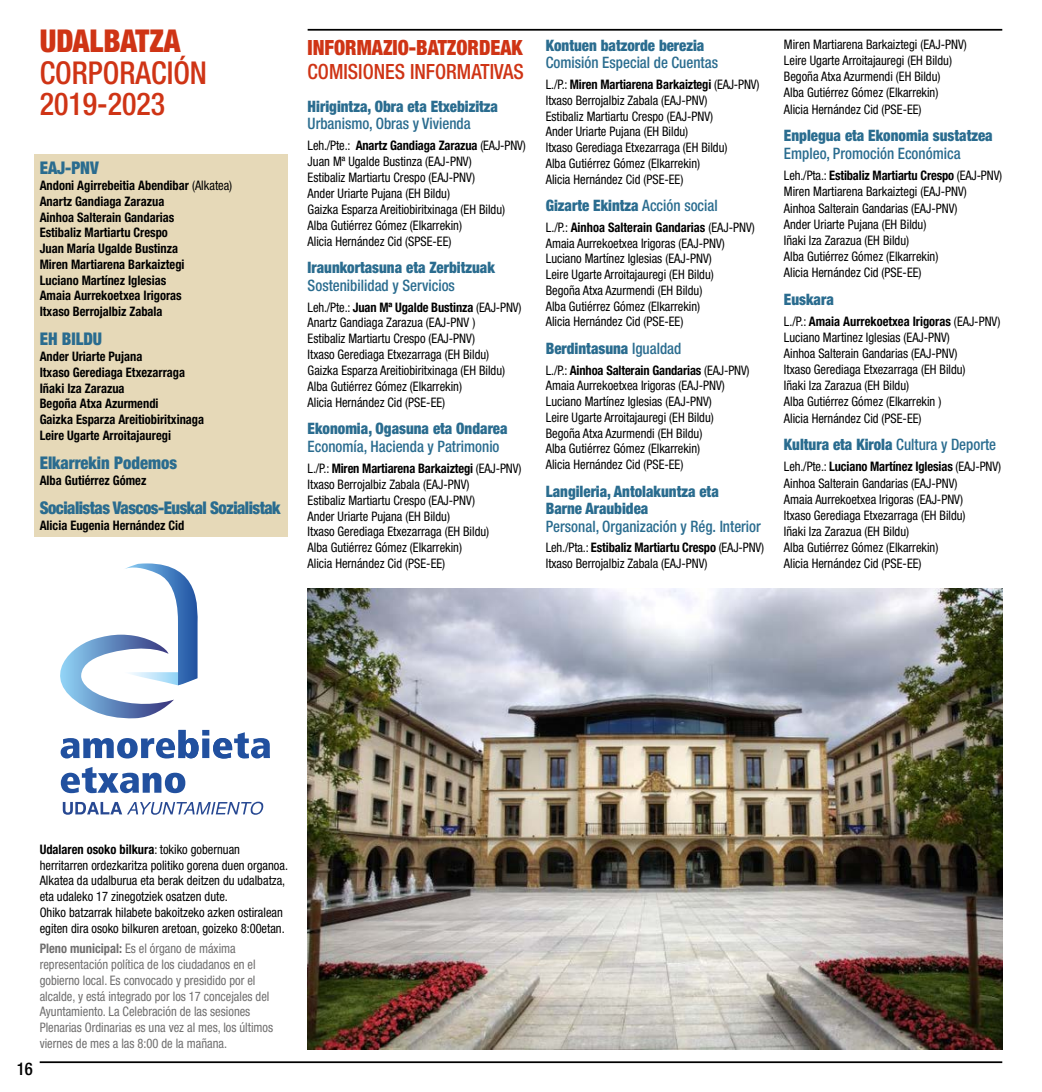
<style>
.page{position:relative;width:1042px;height:1092px;background:#fff}
.page>*{position:absolute;margin:0;border:0;box-sizing:border-box;transform-origin:0 0}
.t1{font:500 condensed 31.5px/31.5px "Helvetica Neue LT Std";color:#cf3415;scale:.95 1}
.t2{font:900 condensed 31.5px "Helvetica Neue LT Std";color:#cf3415;scale:.95 1}
.t3{font:500 condensed 21px "Helvetica Neue LT Std";color:#cf3415;scale:.95 1}
.t4{font:900 condensed 21px "Helvetica Neue LT Std";color:#cf3415;scale:.95 1}
.t5{font:900 condensed 17.5px "Helvetica Neue LT Std";letter-spacing:-.03em;color:#2a6c8f;scale:.95 1}
.t6{font:900 condensed 17.5px "Helvetica Neue LT Std";color:#2a6c8f;scale:.95 1}
.t7{font:500 condensed 17.5px "Helvetica Neue LT Std";color:#000;scale:.95 1}
.t8{font:900 condensed 15.75px/17.5px "Helvetica Neue LT Std";color:#2a6c8f;scale:.95 1}
.t9{font:500 condensed 15.75px "Helvetica Neue LT Std";color:#2a6c8f;scale:.95 1}
.t10{font:condensed 13.12px/15.8px "Helvetica Neue LT Std";color:#000;scale:.95 1}
.t11{font:700 condensed 13.12px/15.8px "Helvetica Neue LT Std";color:#000;scale:.95 1}
.t12{font:condensed 13.12px/15.8px "Helvetica Neue LT Std";color:#706f6f;scale:.95 1}
.s1{font-weight:400}
.s2{font-weight:700}
.s3{font-weight:500}
</style>
<div class="page">
<div style="left:35px;top:154px;width:253px;height:382px;background:#e6d9b8"></div>
<img style="left:308px;top:588px;width:694px;height:461px">
<hr style="left:40px;top:1061px;width:962px;height:1px;background:#000">
<hr style="left:308px;top:29px;width:694px;height:2px;background:#000">
<svg style="left:60px;top:563px;width:138px;height:155px"></svg>
<svg style="left:61px;top:729px;width:209px;height:29px"></svg>
<svg style="left:61px;top:767px;width:124px;height:26px"></svg>
<svg style="left:63px;top:801px;width:200px;height:13px"></svg>
<h1 class="t2" style="left:40px;top:22px;width:150px">UDALBATZA</h1>
<h1 class="t1" style="left:40px;top:56px;width:178px">CORPORACIÓN<br>2019-2023</h1>
<h3 class="t5" style="left:40px;top:157px;width:64px">EAJ-PNV</h3>
<p class="t11" style="left:40px;top:177px;width:204px">Andoni Agirrebeitia Abendibar <span class="s1">(Alkatea)<br></span>Anartz Gandiaga Zarazua<br>Ainhoa Salterain Gandarias<br>Estibaliz Martiartu Crespo<br>Juan María Ugalde Bustinza<br>Miren Martiarena Barkaiztegi<br>Luciano Martínez Iglesias<br>Amaia Aurrekoetxea Irigoras<br>Itxaso Berrojalbiz Zabala</p>
<h3 class="t5" style="left:40px;top:328px;width:67px">EH BILDU</h3>
<p class="t11" style="left:40px;top:348px;width:175px">Ander Uriarte Pujana<br>Itxaso Gerediaga Etxezarraga<br>Iñaki Iza Zarazua<br>Begoña Atxa Azurmendi<br>Gaizka Esparza Areitiobiritxinaga<br>Leire Ugarte Arroitajauregi</p>
<h3 class="t6" style="left:40px;top:452px;width:146px">Elkarrekin Podemos</h3>
<p class="t11" style="left:40px;top:472px;width:114px">Alba Gutiérrez Gómez</p>
<h3 class="t5" style="left:40px;top:497px;width:255px">Socialistas Vascos-Euskal Sozialistak</h3>
<p class="t11" style="left:40px;top:517px;width:154px">Alicia Eugenia Hernández Cid</p>
<h2 class="t4" style="left:308px;top:34px;width:228px">INFORMAZIO-BATZORDEAK</h2>
<h2 class="t3" style="left:308px;top:59px;width:229px">COMISIONES INFORMATIVAS</h2>
<p class="t8" style="left:308px;top:97px;width:202px">Hirigintza, Obra eta Etxebizitza</p>
<p class="t9" style="left:308px;top:114px;width:173px">Urbanismo, Obras y Vivienda</p>
<p class="t10" style="left:308px;top:138px;width:231px">Leh./Pte.: <span class="s2">Anartz Gandiaga Zarazua</span> (EAJ-PNV)<br>Juan Mª Ugalde Bustinza (EAJ-PNV)<br>Estibaliz Martiartu Crespo (EAJ-PNV)<br>Ander Uriarte Pujana (EH Bildu)<br>Gaizka Esparza Areitiobiritxinaga (EH Bildu)<br>Alba Gutiérrez Gómez (Elkarrekin)<br>Alicia Hernández Cid (SPSE-EE)</p>
<p class="t8" style="left:308px;top:258px;width:199px">Iraunkortasuna eta Zerbitzuak</p>
<p class="t9" style="left:308px;top:276px;width:157px">Sostenibilidad y Servicios</p>
<p class="t10" style="left:308px;top:299px;width:227px">Leh./Pte.: <span class="s2">Juan Mª Ugalde Bustinza</span> (EAJ-PNV)<br>Anartz Gandiaga Zarazua (EAJ-PNV )<br>Estibaliz Martiartu Crespo (EAJ-PNV)<br>Itxaso Gerediaga Etxezarraga (EH Bildu)<br>Gaizka Esparza Areitiobiritxinaga (EH Bildu)<br>Alba Gutiérrez Gómez (Elkarrekin)<br>Alicia Hernández Cid (PSE-EE)</p>
<p class="t8" style="left:308px;top:420px;width:212px">Ekonomia, Ogasuna eta Ondarea</p>
<p class="t9" style="left:308px;top:437px;width:204px">Economía, Hacienda y Patrimonio</p>
<p class="t10" style="left:308px;top:460px;width:226px">L./P.: <span class="s2">Miren Martiarena Barkaiztegi</span> (EAJ-PNV)<br>Itxaso Berrojalbiz Zabala (EAJ-PNV)<br>Estibaliz Martiartu Crespo (EAJ-PNV)<br>Ander Uriarte Pujana (EH Bildu)<br>Itxaso Gerediaga Etxezarraga (EH Bildu)<br>Alba Gutiérrez Gómez (Elkarrekin)<br>Alicia Hernández Cid (PSE-EE)</p>
<p class="t8" style="left:546px;top:36px;width:168px">Kontuen batzorde berezia</p>
<p class="t9" style="left:546px;top:53px;width:183px">Comisión Especial de Cuentas</p>
<p class="t10" style="left:546px;top:77px;width:226px">L./P.: <span class="s2">Miren Martiarena Barkaiztegi</span> (EAJ-PNV)<br>Itxaso Berrojalbiz Zabala (EAJ-PNV)<br>Estibaliz Martiartu Crespo (EAJ-PNV)<br>Ander Uriarte Pujana (EH Bildu)<br>Itxaso Gerediaga Etxezarraga (EH Bildu)<br>Alba Gutiérrez Gómez (Elkarrekin)<br>Alicia Hernández Cid (PSE-EE)</p>
<p class="t8" style="left:546px;top:196px;width:183px">Gizarte Ekintza <span class="s3">Acción social</span></p>
<p class="t10" style="left:546px;top:219px;width:222px">L./P.: <span class="s2">Ainhoa Salterain Gandarias</span> (EAJ-PNV)<br>Amaia Aurrekoetxea Irigoras (EAJ-PNV)<br>Luciano Martínez Iglesias (EAJ-PNV)<br>Leire Ugarte Arroitajauregi (EH Bildu)<br>Begoña Atxa Azurmendi (EH Bildu)<br>Alba Gutiérrez Gómez (Elkarrekin)<br>Alicia Hernández Cid (PSE-EE)</p>
<p class="t8" style="left:546px;top:339px;width:144px">Berdintasuna <span class="s3">Igualdad</span></p>
<p class="t10" style="left:546px;top:362px;width:216px">L./P.: <span class="s2">Ainhoa Salterain Gandarias</span> (EAJ-PNV)<br>Amaia Aurrekoetxea Irigoras (EAJ-PNV)<br>Luciano Martínez Iglesias (EAJ-PNV)<br>Leire Ugarte Arroitajauregi (EH Bildu)<br>Begoña Atxa Azurmendi (EH Bildu)<br>Alba Gutiérrez Gómez (Elkarrekin)<br>Alicia Hernández Cid (PSE-EE)</p>
<p class="t8" style="left:546px;top:482px;width:184px">Langileria, Antolakuntza eta<br>Barne Araubidea</p>
<p class="t9" style="left:546px;top:516px;width:228px">Personal, Organización y Rég. Interior</p>
<p class="t10" style="left:546px;top:539px;width:231px">Leh./Pta.: <span class="s2">Estibaliz Martiartu Crespo</span> (EAJ-PNV)<br>Itxaso Berrojalbiz Zabala (EAJ-PNV)</p>
<p class="t10" style="left:784px;top:36px;width:194px">Miren Martiarena Barkaiztegi (EAJ-PNV)<br>Leire Ugarte Arroitajauregi (EH Bildu)<br>Begoña Atxa Azurmendi (EH Bildu)<br>Alba Gutiérrez Gómez (Elkarrekin)<br>Alicia Hernández Cid (PSE-EE)</p>
<p class="t8" style="left:784px;top:127px;width:221px">Enplegua eta Ekonomia sustatzea</p>
<p class="t9" style="left:784px;top:144px;width:187px">Empleo, Promoción Económica</p>
<p class="t10" style="left:784px;top:167px;width:231px">Leh./Pta.: <span class="s2">Estibaliz Martiartu Crespo</span> (EAJ-PNV)<br>Miren Martiarena Barkaiztegi (EAJ-PNV)<br>Ainhoa Salterain Gandarias (EAJ-PNV)<br>Ander Uriarte Pujana (EH Bildu)<br>Iñaki Iza Zarazua (EH Bildu)<br>Alba Gutiérrez Gómez (Elkarrekin)<br>Alicia Hernández Cid (PSE-EE)</p>
<p class="t8" style="left:784px;top:290px;width:54px">Euskara</p>
<p class="t10" style="left:784px;top:313px;width:229px">L./P.: <span class="s2">Amaia Aurrekoetxea Irigoras</span> (EAJ-PNV)<br>Luciano Martinez Iglesias (EAJ-PNV)<br>Ainhoa Salterain Gandarias (EAJ-PNV)<br>Itxaso Gerediaga Etxezarraga (EH Bildu)<br>Iñaki Iza Zarazua (EH Bildu)<br>Alba Gutiérrez Gómez (Elkarrekin )<br>Alicia Hernández Cid (PSE-EE)</p>
<p class="t8" style="left:784px;top:435px;width:225px">Kultura eta Kirola <span class="s3">Cultura y Deporte</span></p>
<p class="t10" style="left:784px;top:458px;width:230px">Leh./Pte.: <span class="s2">Luciano Martínez Iglesias</span> (EAJ-PNV)<br>Ainhoa Salterain Gandarias (EAJ-PNV)<br>Amaia Aurrekoetxea Irigoras (EAJ-PNV)<br>Itxaso Gerediaga Etxezarraga (EH Bildu)<br>Iñaki Iza Zarazua (EH Bildu)<br>Alba Gutiérrez Gómez (Elkarrekin)<br>Alicia Hernández Cid (PSE-EE)</p>
<p class="t10" style="left:40px;top:841px;width:263px"><span class="s2">Udalaren osoko bilkura</span>: tokiko gobernuan herritarren ordezkaritza politiko gorena duen organoa.<br>Alkatea da udalburua eta berak deitzen du udalbatza, eta udaleko 17 zinegotziek osatzen dute.<br>Ohiko batzarrak hilabete bakoitzeko azken ostiralean egiten dira osoko bilkuren aretoan, goizeko 8:00etan.</p>
<p class="t12" style="left:40px;top:940px;width:247px"><span class="s2">Pleno municipal:</span> Es el órgano de máxima representación política de los ciudadanos en el gobierno local. Es convocado y presidido por el alcalde, y está integrado por los 17 concejales del Ayuntamiento. La Celebración de las sesiones Plenarias Ordinarias es una vez al mes, los últimos viernes de mes a las 8:00 de la mañana.</p>
<h3 class="t7" style="left:17px;top:1058px;width:18px">16</h3>
</div>
